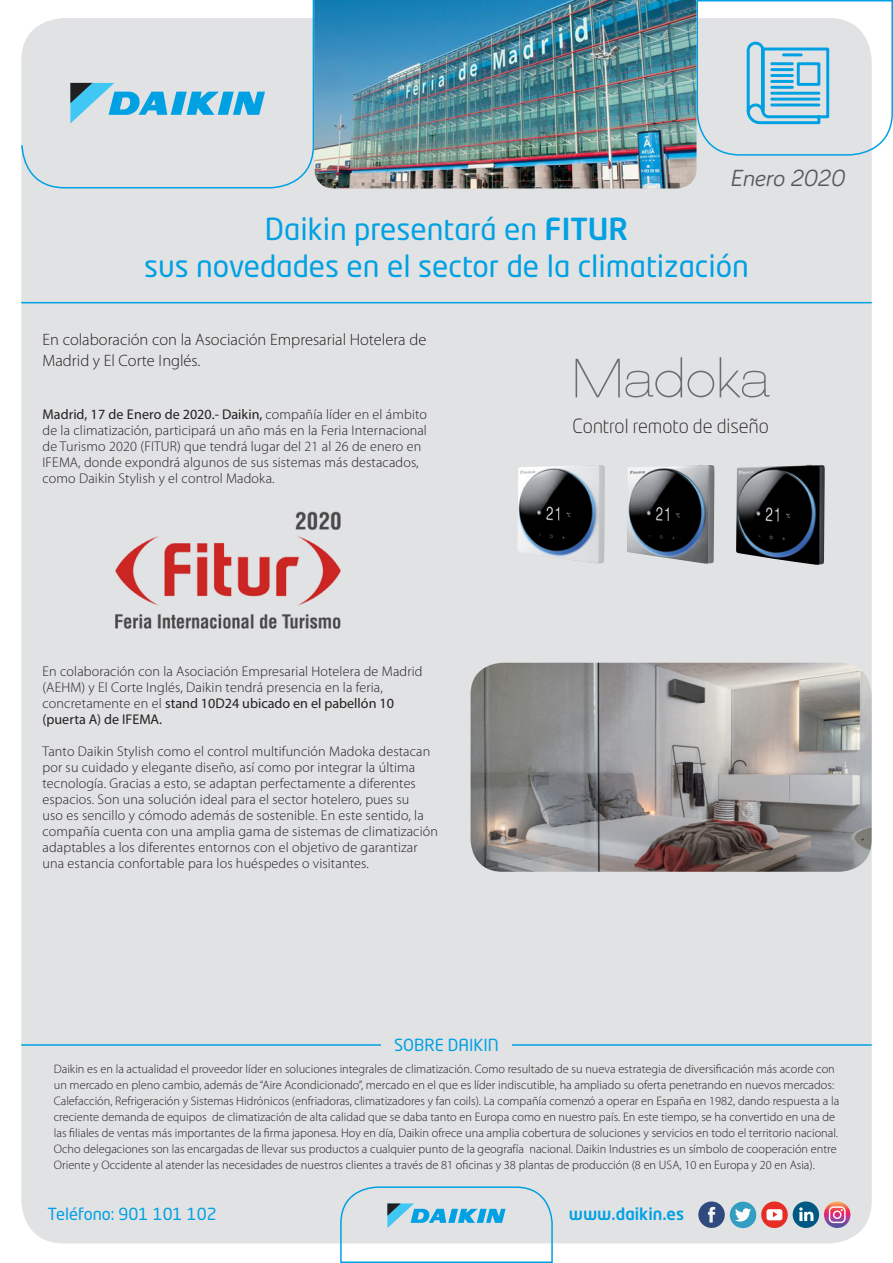
<style>
.page{position:relative;width:893px;height:1263px;background:#fff}
.page>*{position:absolute;margin:0;border:0;box-sizing:border-box;transform-origin:0 0}
.t1{font:30px "Neo Tech Std";color:#00a1e3}
.t2{font:italic 24px "Bariol";color:#57585a}
.t3{font:300 19.35px "Neo Tech Std";color:#231f20}
.t4{font:300 16.5px/21px "Myriad Pro";color:#231f20}
.t5{font:16.5px "Neo Tech Std";color:#00a1e3}
.t6{font:500 16.5px "Neo Tech Std";color:#00a1e3}
.t7{font:300 14.1px/16px "Myriad Pro";letter-spacing:.01em;color:#231f20}
.t8{font:300 12.3px/16px "Myriad Pro";color:#231f20}
.s1{font-weight:500}
.s2{font-weight:400}
</style>
<div class="page">
<div style="left:21px;top:18px;width:851px;height:1225px;background:#e1e2e4;border-radius:43px"></div>
<img style="left:315px;top:0;width:381px;height:188px">
<svg style="left:21px;top:0;width:294px;height:189px"></svg>
<svg style="left:70px;top:83px;width:195px;height:40px"></svg>
<svg style="left:696px;top:0;width:197px;height:156px"></svg>
<svg style="left:339px;top:1186px;width:215px;height:77px"></svg>
<div style="left:793px;top:1201px;width:26px;height:27px;background:#005982;border-radius:50%"></div>
<svg style="left:799px;top:1207px;width:14px;height:14px"></svg>
<div style="left:730px;top:1202px;width:26px;height:26px;background:#339ec2;border-radius:50%"></div>
<svg style="left:735px;top:1208px;width:16px;height:13px"></svg>
<svg style="left:761px;top:1201px;width:27px;height:27px"></svg>
<svg style="left:766px;top:1209px;width:16px;height:11px"></svg>
<div style="left:698px;top:1201px;width:27px;height:27px;background:#304a7d;border-radius:50%"></div>
<svg style="left:708px;top:1207px;width:7px;height:15px"></svg>
<svg style="left:824px;top:1201px;width:26px;height:27px"></svg>
<svg style="left:829px;top:1206px;width:17px;height:17px"></svg>
<hr style="left:21px;top:1044px;width:851px;height:2px;background:#00a1e3">
<div style="left:381px;top:1039px;width:131px;height:12px;background:#e1e2e4"></div>
<hr style="left:21px;top:302px;width:851px;height:1px;background:#00a1e3">
<img style="left:471px;top:663px;width:401px;height:209px">
<img style="left:115px;top:511px;width:226px;height:118px">
<svg style="left:720px;top:357px;width:50px;height:40px"></svg>
<svg style="left:576px;top:357px;width:138px;height:40px"></svg>
<img style="left:518px;top:465px;width:87px;height:98px">
<img style="left:627px;top:465px;width:87px;height:99px">
<img style="left:736px;top:464px;width:89px;height:101px">
<p class="t2" style="left:730px;top:162px;width:116px">Enero 2020</p>
<p class="t1" style="left:265px;top:210px;width:365px">Daikin presentará en <span class="s1">FITUR</span></p>
<p class="t1" style="left:144px;top:248px;width:606px">sus novedades en el sector de la climatización</p>
<p class="t4" style="left:43px;top:328px;width:385px">En colaboración con la Asociación Empresarial Hotelera de<br>Madrid y El Corte Inglés.</p>
<p class="t7" style="left:43px;top:406px;width:386px"><span class="s2">Madrid, 17 de Enero de 2020.- Daikin,</span> compañía líder en el ámbito de la climatización, participará un año más en la Feria Internacional de Turismo 2020 (FITUR) que tendrá lugar del 21 al 26 de enero en IFEMA, donde expondrá algunos de sus sistemas más destacados, como Daikin Stylish y el control Madoka.</p>
<p class="t7" style="left:43px;top:663px;width:382px">En colaboración con la Asociación Empresarial Hotelera de Madrid (AEHM) y El Corte Inglés, Daikin tendrá presencia en la feria, concretamente en el <span class="s2">stand 10D24 ubicado en el pabellón 10 (puerta A) de IFEMA.</span></p>
<p class="t7" style="left:43px;top:743px;width:397px">Tanto Daikin Stylish como el control multifunción Madoka destacan por su cuidado y elegante diseño, así como por integrar la última tecnología. Gracias a esto, se adaptan perfectamente a diferentes espacios. Son una solución ideal para el sector hotelero, pues su<br>uso es sencillo y cómodo además de sostenible. En este sentido, la compañía cuenta con una amplia gama de sistemas de climatización adaptables a los diferentes entornos con el objetivo de garantizar una estancia confortable para los huéspedes o visitantes.</p>
<p class="t5" style="left:394px;top:1035px;width:106px">SOBRE DAIKIN</p>
<p class="t3" style="left:572px;top:414px;width:198px">Control remoto de diseño</p>
<p class="t8" style="left:54px;top:1060px;width:787px">Daikin es en la actualidad el proveedor líder en soluciones integrales de climatización. Como resultado de su nueva estrategia de diversificación más acorde con un mercado en pleno cambio, además de “Aire Acondicionado”, mercado en el que es líder indiscutible, ha ampliado su oferta penetrando en nuevos mercados:<br>Calefacción, Refrigeración y Sistemas Hidrónicos (enfriadoras, climatizadores y fan coils). La compañía comenzó a operar en España en 1982, dando respuesta a la creciente demanda de equipos de climatización de alta calidad que se daba tanto en Europa como en nuestro país. En este tiempo, se ha convertido en una de las filiales de ventas más importantes de la firma japonesa. Hoy en día, Daikin ofrece una amplia cobertura de soluciones y servicios en todo el territorio nacional.<br>Ocho delegaciones son las encargadas de llevar sus productos a cualquier punto de la geografía nacional. Daikin Industries es un símbolo de cooperación entre Oriente y Occidente al atender las necesidades de nuestros clientes a través de 81 oficinas y 38 plantas de producción (8 en USA, 10 en Europa y 20 en Asia).</p>
<p class="t5" style="left:48px;top:1204px;width:171px">Teléfono: 901 101 102</p>
<p class="t6" style="left:569px;top:1204px;width:117px">www.daikin.es</p>
</div>
